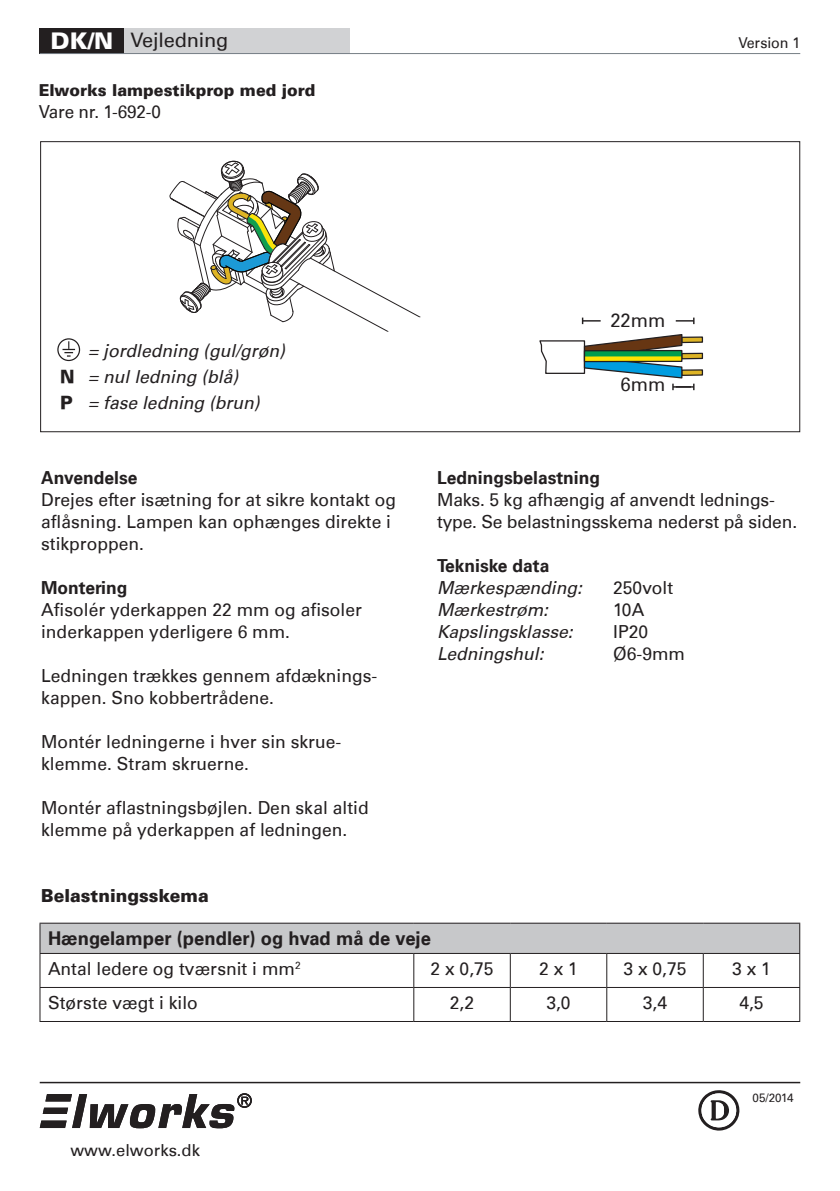
<style>
.page{position:relative;width:840px;height:1191px;background:#fff}
.page>*{position:absolute;margin:0;border:0;box-sizing:border-box;transform-origin:0 0}
.t1{font:20px "Univers 55 Roman";letter-spacing:-.01em;color:#231f20}
.t2{font:19.2px "Univers 55 Roman";color:#231f20;scale:.95 1}
.t3{font:700 19px "Univers 65";color:#231f20}
.t4{font:18px/22px "Univers 55 Roman";color:#231f20}
.t5{font:italic 18px/26px "Univers 55";color:#231f20}
.t6{font:700 18px "Univers 65";color:#231f20}
.t7{font:italic 18px "Univers";color:#231f20}
.t8{font:900 18px "Univers 75";color:#231f20}
.t9{font:18px "Univers 55 Roman";color:#231f20;scale:.95 1}
.t10{font:16.6px "Univers 55 Roman";color:#231f20}
.t11{font:900 16.4px "Univers 75";color:#231f20}
.t12{font:15px "Univers 55 Roman";letter-spacing:-.005em;color:#231f20;scale:.95 1}
.t13{font:12px "Univers 55 Roman";letter-spacing:-.02em;color:#231f20}
.s1{font-family:"Univers 75";font-weight:900;font-size:23px;color:#fff}
.s2{font-family:"Univers";font-weight:900;font-style:normal}
</style>
<div class="page">
<div style="left:123px;top:28px;width:227px;height:26px;background:#d1d2d4"></div>
<div style="left:40px;top:28px;width:84px;height:26px;background:#231f20"></div>
<hr style="left:40px;top:53px;width:759px;height:1px;background:#777f86">
<hr style="left:40px;top:1081px;width:759px;height:2px;background:#231f20">
<svg style="left:40px;top:1093px;width:212px;height:35px"></svg>
<svg style="left:581px;top:317px;width:19px;height:7px"></svg>
<svg style="left:675px;top:317px;width:19px;height:7px"></svg>
<svg style="left:539px;top:334px;width:164px;height:56px"></svg>
<svg style="left:169px;top:160px;width:252px;height:172px"></svg>
<div style="left:57px;top:338px;width:23px;height:23px;border:1px solid #231f20;border-radius:50%"></div>
<svg style="left:62px;top:341px;width:13px;height:16px"></svg>
<svg style="left:698px;top:1090px;width:42px;height:41px"></svg>
<div style="left:40px;top:923px;width:759px;height:30px;background:#c7c8ca"></div>
<hr style="left:39px;top:988px;width:1px;height:33px;background:#231f20">
<hr style="left:798px;top:988px;width:1px;height:33px;background:#231f20">
<hr style="left:39px;top:1021px;width:374px;height:1px;background:#231f20">
<hr style="left:702px;top:1021px;width:97px;height:1px;background:#231f20">
<hr style="left:39px;top:922px;width:374px;height:1px;background:#231f20">
<hr style="left:39px;top:923px;width:1px;height:30px;background:#231f20">
<hr style="left:413px;top:922px;width:97px;height:1px;background:#231f20">
<hr style="left:510px;top:922px;width:96px;height:1px;background:#231f20">
<hr style="left:606px;top:922px;width:96px;height:1px;background:#231f20">
<hr style="left:702px;top:922px;width:97px;height:1px;background:#231f20">
<hr style="left:798px;top:923px;width:1px;height:30px;background:#231f20">
<hr style="left:702px;top:953px;width:97px;height:1px;background:#231f20">
<hr style="left:798px;top:954px;width:1px;height:33px;background:#231f20">
<hr style="left:413px;top:987px;width:97px;height:1px;background:#231f20">
<hr style="left:510px;top:987px;width:96px;height:1px;background:#231f20">
<hr style="left:606px;top:987px;width:96px;height:1px;background:#231f20">
<hr style="left:702px;top:987px;width:97px;height:1px;background:#231f20">
<hr style="left:39px;top:953px;width:374px;height:1px;background:#231f20">
<hr style="left:39px;top:954px;width:1px;height:33px;background:#231f20">
<hr style="left:39px;top:987px;width:374px;height:1px;background:#231f20">
<hr style="left:413px;top:953px;width:97px;height:1px;background:#231f20">
<hr style="left:413px;top:954px;width:1px;height:33px;background:#231f20">
<hr style="left:413px;top:988px;width:1px;height:33px;background:#231f20">
<hr style="left:413px;top:1021px;width:97px;height:1px;background:#231f20">
<hr style="left:510px;top:953px;width:96px;height:1px;background:#231f20">
<hr style="left:509px;top:954px;width:1px;height:33px;background:#231f20">
<hr style="left:509px;top:988px;width:1px;height:33px;background:#231f20">
<hr style="left:510px;top:1021px;width:96px;height:1px;background:#231f20">
<hr style="left:606px;top:953px;width:96px;height:1px;background:#231f20">
<hr style="left:606px;top:954px;width:1px;height:33px;background:#231f20">
<hr style="left:702px;top:954px;width:1px;height:33px;background:#231f20">
<hr style="left:606px;top:988px;width:1px;height:33px;background:#231f20">
<hr style="left:702px;top:988px;width:1px;height:33px;background:#231f20">
<hr style="left:606px;top:1021px;width:96px;height:1px;background:#231f20">
<p class="t1" style="left:51px;top:28px;width:179px"><span class="s1">DK/N</span> Vejledning</p>
<p class="t11" style="left:39px;top:80px;width:278px">Elworks lampestikprop med jord</p>
<p class="t9" style="left:39px;top:101px;width:130px">Vare nr. 1-692-0</p>
<p class="t12" style="left:738px;top:34px;width:67px">Version 1</p>
<p class="t5" style="left:60px;top:337px;width:226px;text-indent:28px">= jordledning (gul/grøn)<br><span class="s2">N</span> = nul ledning (blå)<br><span class="s2">P</span> = fase ledning (brun)</p>
<p class="t6" style="left:41px;top:467px;width:98px">Anvendelse</p>
<p class="t4" style="left:41px;top:489px;width:356px">Drejes efter isætning for at sikre kontakt og aflåsning. Lampen kan ophænges direkte i stikproppen.</p>
<p class="t6" style="left:41px;top:577px;width:88px">Montering</p>
<p class="t4" style="left:41px;top:599px;width:322px">Afisolér yderkappen 22 mm og afisoler inderkappen yderligere 6 mm.</p>
<p class="t4" style="left:41px;top:665px;width:337px">Ledningen trækkes gennem afdæknings&shy;kappen. Sno kobbertrådene.</p>
<p class="t4" style="left:41px;top:731px;width:301px">Montér ledningerne i hver sin skrue&shy;klemme. Stram skruerne.</p>
<p class="t4" style="left:41px;top:797px;width:329px">Montér aflastningsbøjlen. Den skal altid klemme på yderkappen af ledningen.</p>
<p class="t8" style="left:41px;top:884px;width:169px">Belastningsskema</p>
<p class="t2" style="left:610px;top:309px;width:59px">22mm</p>
<p class="t2" style="left:620px;top:373px;width:49px">6mm</p>
<p class="t6" style="left:437px;top:467px;width:164px">Ledningsbelastning</p>
<p class="t4" style="left:437px;top:489px;width:361px">Maks. 5 kg afhængig af anvendt lednings&shy;type. Se belastningsskema nederst på siden.</p>
<p class="t6" style="left:437px;top:555px;width:114px">Tekniske data</p>
<p class="t5" style="left:437px;top:575px;width:146px">Mærkespænding:</p>
<p class="t4" style="left:613px;top:577px;width:61px">250volt</p>
<p class="t7" style="left:437px;top:599px;width:112px">Mærkestrøm:</p>
<p class="t4" style="left:613px;top:599px;width:33px">10A</p>
<p class="t7" style="left:437px;top:621px;width:137px">Kapslingsklasse:</p>
<p class="t4" style="left:613px;top:621px;width:36px">IP20</p>
<p class="t5" style="left:437px;top:641px;width:108px">Ledningshul:</p>
<p class="t4" style="left:613px;top:643px;width:73px">Ø6-9mm</p>
<p class="t3" style="left:48px;top:927px;width:384px">Hængelamper (pendler) og hvad må de veje</p>
<p class="t4" style="left:48px;top:957px;width:254px">Antal ledere og tværsnit i mm<sup>2</sup></p>
<p class="t4" style="left:430px;top:957px;width:65px">2 x 0,75</p>
<p class="t4" style="left:539px;top:957px;width:40px">2 x 1</p>
<p class="t4" style="left:623px;top:957px;width:65px">3 x 0,75</p>
<p class="t4" style="left:731px;top:957px;width:40px">3 x 1</p>
<p class="t4" style="left:48px;top:991px;width:151px">Største vægt i kilo</p>
<p class="t4" style="left:449px;top:991px;width:26px">2,2</p>
<p class="t4" style="left:546px;top:991px;width:26px">3,0</p>
<p class="t4" style="left:642px;top:991px;width:26px">3,4</p>
<p class="t4" style="left:739px;top:991px;width:26px">4,5</p>
<p class="t10" style="left:70px;top:1139px;width:131px">www.elworks.dk</p>
<p class="t13" style="left:752px;top:1090px;width:43px">05/2014</p>
</div>
